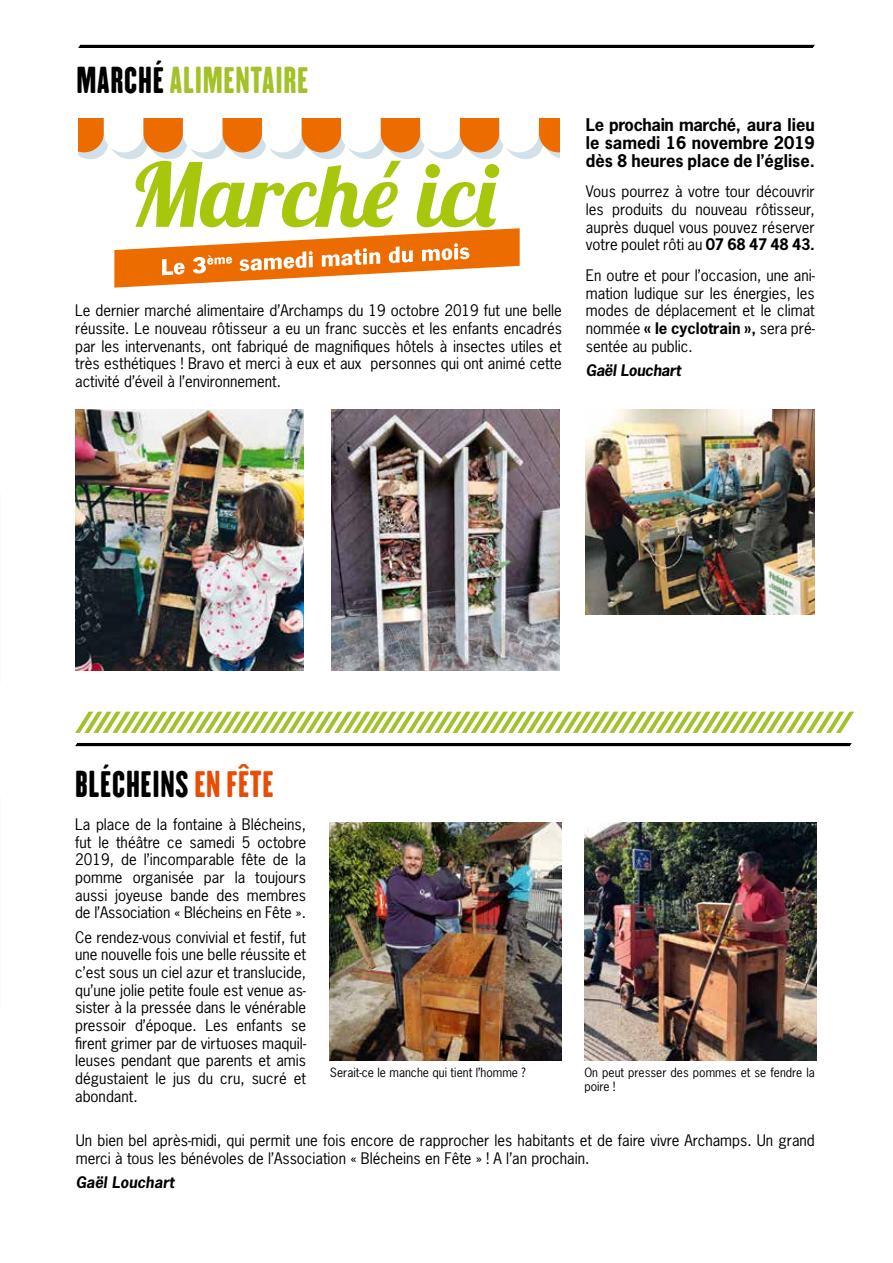
<style>
.page{position:relative;width:893px;height:1263px;background:#fff}
.page>*{position:absolute;margin:0;border:0;box-sizing:border-box;transform-origin:0 0}
.t1{font:33px "H.H.Samuel";letter-spacing:.02em;color:#a1c229}
.t2{font:33px "H.H.Samuel";letter-spacing:.02em;color:#000}
.t3{font:700 16.5px/17.7px "Porsche News Gothic";color:#000;text-align:justify}
.t4{font:15px/17.7px "Porsche News Gothic";color:#000;text-align:justify}
.t5{font:italic 700 15px "Porsche News Gothic";color:#000}
.t6{font:italic 700 15px "Porsche News Gothic";letter-spacing:-.02em;color:#000}
.t7{font:12px/14.4px "Porsche News Gothic";color:#000}
.s1{color:#000}
.s2{font-weight:700}
.s3{color:#e94c05}
</style>
<div class="page">
<hr style="left:78px;top:45px;width:737px;height:3px;background:#000">
<img style="left:330px;top:823px;width:232px;height:237px">
<img style="left:584px;top:823px;width:232px;height:237px">
<hr style="left:75px;top:743px;width:777px;height:3px;background:#000">
<svg style="left:75px;top:712px;width:779px;height:21px"></svg>
<svg style="left:79px;top:118px;width:481px;height:170px"></svg>
<img style="left:75px;top:409px;width:229px;height:262px">
<img style="left:331px;top:409px;width:229px;height:262px">
<img style="left:586px;top:409px;width:228px;height:205px">
<h1 class="t1" style="left:76px;top:59px;width:233px"><span class="s1">MARCHÉ</span> ALIMENTAIRE</h1>
<p class="t4" style="left:75px;top:302px;width:488px">Le dernier marché alimentaire d’Archamps du 19 octobre 2019 fut une belle réussite. Le nouveau rôtisseur a eu un franc succès et les enfants encadrés par les intervenants, ont fabriqué de magnifiques hôtels à insectes utiles et très esthétiques ! Bravo et merci à eux et aux personnes qui ont animé cette activité d’éveil à l’environnement.</p>
<p class="t3" style="left:586px;top:116px;width:230px">Le prochain marché, aura lieu le samedi 16 novembre 2019 dès 8 heures place de l’église.</p>
<p class="t4" style="left:586px;top:183px;width:230px">Vous pourrez à votre tour découvrir les produits du nouveau rôtisseur, auprès duquel vous pouvez réserver votre poulet rôti au <span class="s2">07 68 47 48 43.</span></p>
<p class="t4" style="left:586px;top:266px;width:230px">En outre et pour l’occasion, une ani&shy;mation ludique sur les énergies, les modes de déplacement et le climat nommée <span class="s2">« le cyclotrain »,</span> sera pré&shy;sentée au public.</p>
<p class="t6" style="left:586px;top:360px;width:96px">Gaël Louchart</p>
<h1 class="t2" style="left:75px;top:763px;width:200px">BLÉCHEINS <span class="s3">EN FÊTE</span></h1>
<p class="t4" style="left:75px;top:815px;width:232px">La place de la fontaine à Blécheins, fut le théâtre ce samedi 5 octobre 2019, de l’incomparable fête de la pomme organisée par la toujours aussi joyeuse bande des membres de l’Association « Blécheins en Fête ».</p>
<p class="t4" style="left:75px;top:928px;width:232px">Ce rendez-vous convivial et festif, fut une nouvelle fois une belle réussite et c’est sous un ciel azur et translucide, qu’une jolie petite foule est venue as&shy;sister à la pressée dans le vénérable pressoir d’époque. Les enfants se firent grimer par de virtuoses maquil&shy;leuses pendant que parents et amis dégustaient le jus du cru, sucré et abondant.</p>
<p class="t4" style="left:76px;top:1132px;width:741px">Un bien bel après-midi, qui permit une fois encore de rapprocher les habitants et de faire vivre Archamps. Un grand merci à tous les bénévoles de l’Association « Blécheins en Fête » ! A l’an prochain.</p>
<p class="t5" style="left:76px;top:1172px;width:100px">Gaël Louchart</p>
<p class="t7" style="left:330px;top:1065px;width:197px">Serait-ce le manche qui tient l’homme ?</p>
<p class="t7" style="left:584px;top:1065px;width:232px">On peut presser des pommes et se fendre la poire !</p>
</div>
